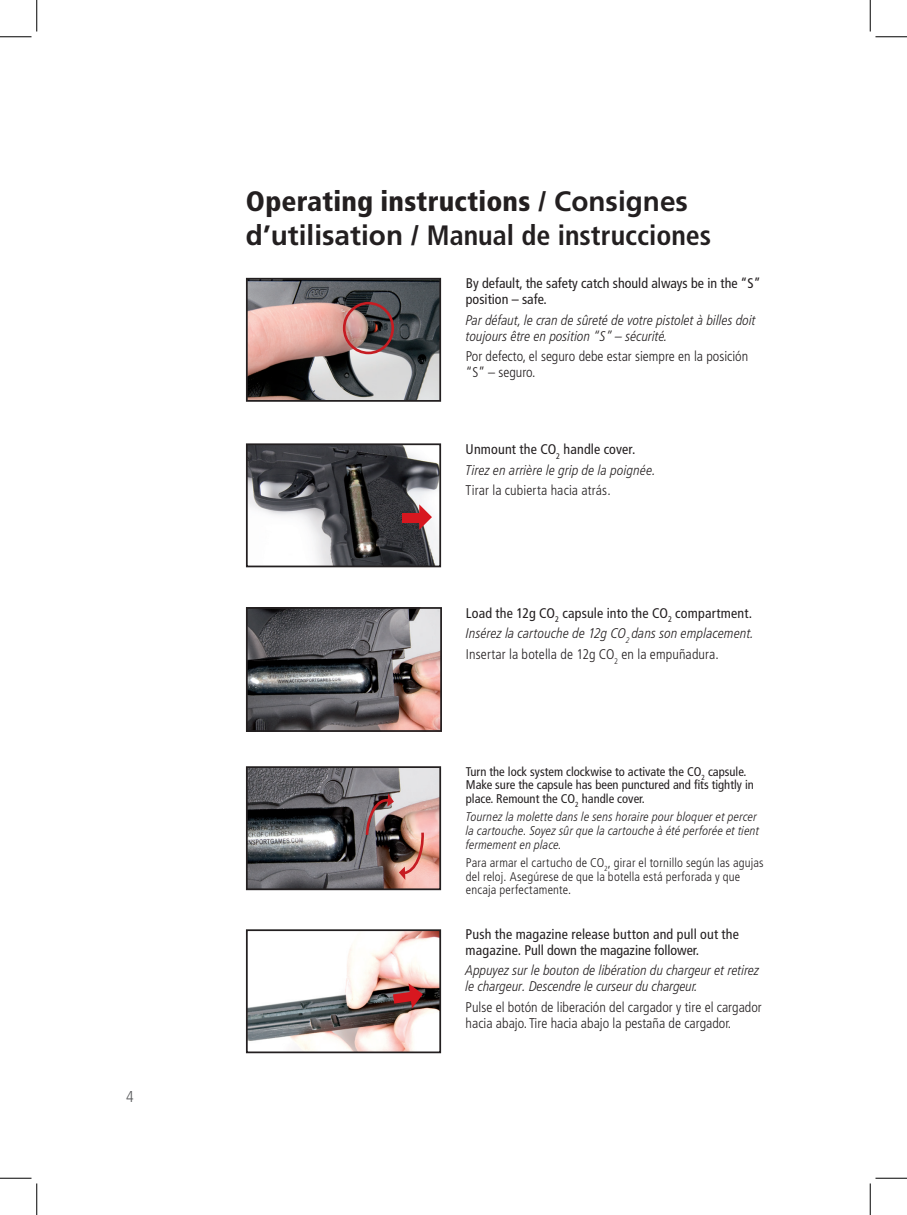
<style>
.page{position:relative;width:907px;height:1215px;background:#fff}
.page>*{position:absolute;margin:0;border:0;box-sizing:border-box;transform-origin:0 0}
.t1{font:900 condensed 28px/33.6px "Frutiger LT Pro";letter-spacing:.005em;color:#231f20}
.t2{font:300 condensed 15.75px "Frutiger LT Pro";color:#57585a}
.t3{font:italic 300 condensed 14px/20.7px "Frutiger LT Pro";color:#231f20}
.t4{font:300 condensed 14px/15.8px "Frutiger LT Pro";color:#231f20}
.t5{font:condensed 14px/15.8px "Frutiger LT Pro";color:#231f20}
.t6{font:condensed 12.6px/13.7px "Frutiger LT Pro";color:#231f20}
.t7{font:300 condensed 12.6px/13.7px "Frutiger LT Pro";letter-spacing:.015em;color:#231f20}
.t8{font:italic 300 condensed 12.6px/13.7px "Frutiger LT Pro";letter-spacing:.015em;color:#231f20}
.s1{font-weight:700;font-stretch:normal}
.s2{font-weight:700}
.s3{font-weight:400;font-style:normal}
.s4{font-style:normal}
</style>
<div class="page">
<img style="left:249px;top:446px;width:189px;height:118px">
<div style="left:246px;top:443px;width:195px;height:124px;border:2px solid #231f20"></div>
<img style="left:249px;top:769px;width:189px;height:118px">
<div style="left:246px;top:766px;width:195px;height:124px;border:2px solid #231f20"></div>
<img style="left:249px;top:610px;width:190px;height:119px">
<div style="left:246px;top:607px;width:196px;height:125px;border:2px solid #231f20"></div>
<img style="left:249px;top:281px;width:189px;height:118px">
<div style="left:246px;top:278px;width:195px;height:124px;border:2px solid #231f20"></div>
<img style="left:249px;top:932px;width:189px;height:118px">
<div style="left:246px;top:929px;width:195px;height:124px;border:2px solid #231f20"></div>
<div style="left:343px;top:302px;width:51px;height:52px;border:3px solid #c61c22;border-radius:50%"></div>
<div style="left:402px;top:513px;width:19px;height:9px;background:#d7171f"></div>
<svg style="left:419px;top:504px;width:13px;height:26px"></svg>
<svg style="left:393px;top:983px;width:30px;height:25px"></svg>
<img style="left:364px;top:793px;width:61px;height:87px">
<hr style="left:0;top:36px;width:32px;height:1px;background:#000">
<hr style="left:875px;top:36px;width:32px;height:1px;background:#000">
<hr style="left:0;top:1177px;width:32px;height:1px;background:#000">
<hr style="left:875px;top:1177px;width:32px;height:1px;background:#000">
<hr style="left:36px;top:0;width:1px;height:31px;background:#000">
<hr style="left:36px;top:1183px;width:1px;height:31px;background:#000">
<hr style="left:870px;top:0;width:1px;height:31px;background:#000">
<hr style="left:870px;top:1183px;width:1px;height:31px;background:#000">
<p class="t2" style="left:126px;top:1087px;width:9px">4</p>
<h1 class="t1" style="left:246px;top:185px;width:467px">Operating instructions / <span class="s1">Consignes d’utilisation</span> / <span class="s2">Manual de instrucciones</span></h1>
<p class="t5" style="left:466px;top:276px;width:296px">By default, the safety catch should always be in the “S” position – safe.</p>
<p class="t3" style="left:466px;top:312px;width:291px;line-height:15.8px">Par défaut, le cran de sûreté de votre pistolet à billes doit toujours être en position “S” – sécurité.</p>
<p class="t4" style="left:466px;top:349px;width:284px">Por defecto, el seguro debe estar siempre en la posición “S” – seguro.</p>
<p class="t3" style="left:466px;top:439px;width:192px"><span class="s3">Unmount the CO</span><sub>2</sub> <span class="s3">handle cover.<br></span>Tirez en arrière le grip de la poignée.</p>
<p class="t4" style="left:466px;top:483px;width:147px">Tirar la cubierta hacia atrás.</p>
<p class="t3" style="left:466px;top:602px;width:290px"><span class="s3">Load the 12g CO</span><sub>2</sub> <span class="s3">capsule into the CO</span><sub>2</sub> <span class="s3">compartment.<br></span>Insérez la cartouche de 12g CO<sub>2</sub> dans son emplacement.<br><span class="s4">Insertar la botella de 12g CO</span><sub>2</sub> <span class="s4">en la empuñadura.</span></p>
<p class="t6" style="left:466px;top:764px;width:290px">Turn the lock system clockwise to activate the CO<sub>2</sub> capsule.<br>Make sure the capsule has been punctured and fits tightly in place. Remount the CO<sub>2</sub> handle cover.</p>
<p class="t8" style="left:466px;top:810px;width:295px">Tournez la molette dans le sens horaire pour bloquer et percer la cartouche. Soyez sûr que la cartouche à été perforée et tient fermement en place.</p>
<p class="t7" style="left:466px;top:856px;width:299px">Para armar el cartucho de CO<sub>2</sub>, girar el tornillo según las agujas del reloj. Asegúrese de que la botella está perforada y que encaja perfectamente.</p>
<p class="t5" style="left:466px;top:926px;width:275px">Push the magazine release button and pull out the magazine. Pull down the magazine follower.</p>
<p class="t3" style="left:466px;top:962px;width:295px;line-height:15.8px">Appuyez sur le bouton de libération du chargeur et retirez le chargeur. Descendre le curseur du chargeur.</p>
<p class="t4" style="left:466px;top:999px;width:298px">Pulse el botón de liberación del cargador y tire el cargador hacia abajo. Tire hacia abajo la pestaña de cargador.</p>
</div>
